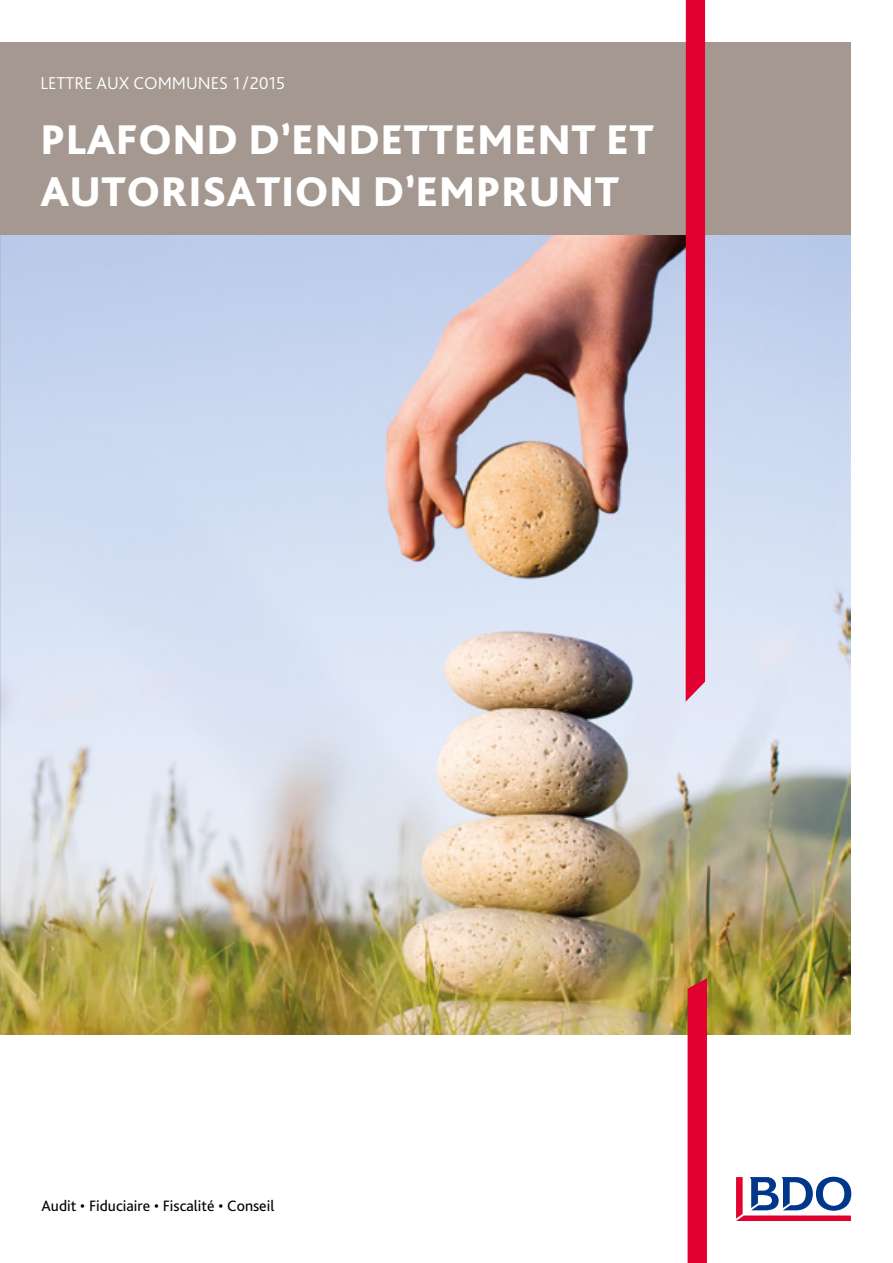
<style>
.page{position:relative;width:893px;height:1263px;background:#fff}
.page>*{position:absolute;margin:0;border:0;box-sizing:border-box;transform-origin:0 0}
.t1{font:800 43.5px/52.5px "Bliss Pro";letter-spacing:.01em;color:#fff}
.t2{font:300 18px "Bliss Pro";color:#fff}
.t3{font:15.75px "Bliss Pro";color:#000}
</style>
<div class="page">
<img style="left:0;top:235px;width:850px;height:799px">
<div style="left:0;top:43px;width:850px;height:192px;background:#a59891"></div>
<svg style="left:736px;top:1177px;width:115px;height:44px"></svg>
<div style="left:688px;top:978px;width:19px;height:285px;background:#e20030"></div>
<div style="left:686px;top:0;width:19px;height:702px;background:#e20030"></div>
<p class="t2" style="left:40px;top:72px;width:246px">LETTRE AUX COMMUNES 1/2015</p>
<p class="t1" style="left:40px;top:112px;width:615px">PLAFOND D’ENDETTEMENT ET<br>AUTORISATION D’EMPRUNT</p>
<p class="t3" style="left:41px;top:1196px;width:234px">Audit • Fiduciaire • Fiscalité • Conseil</p>
</div>
